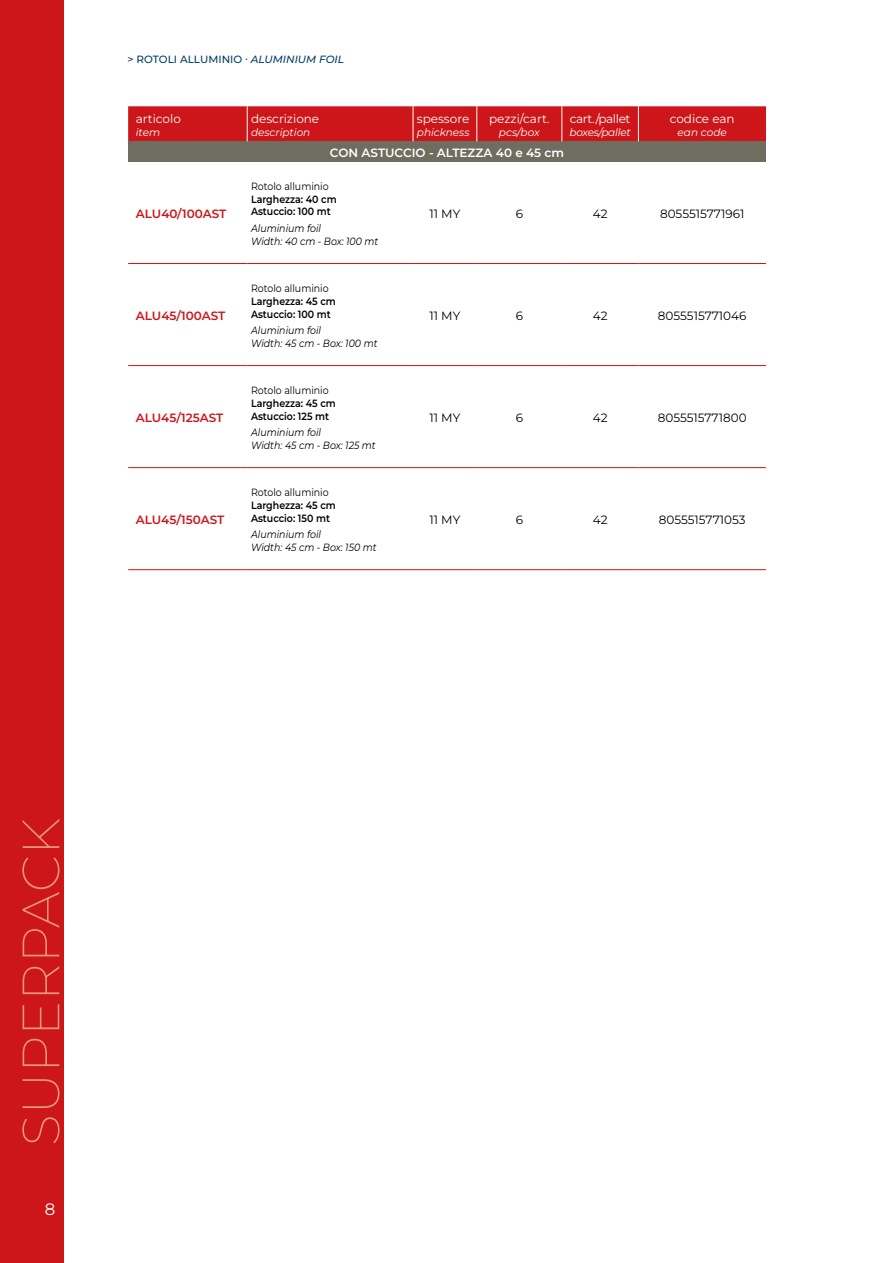
<style>
.page{position:relative;width:893px;height:1263px;background:#fff}
.page>*{position:absolute;margin:0;border:0;box-sizing:border-box;transform-origin:0 0}
.t1{font:200 52.5px "Montserrat";color:#e6957b}
.t2{font:16.5px "Montserrat";color:#fff}
.t3{font:12px "Montserrat";color:#000}
.t4{font:600 12px "Montserrat";color:#cd1619}
.t5{font:12px "Montserrat";color:#fff}
.t6{font:600 12px "Montserrat";color:#fff}
.t7{font:12px "Montserrat";letter-spacing:-.03em;color:#fff}
.t8{font:italic 10.5px/12.6px "Montserrat";color:#000;scale:.9 1}
.t9{font:600 10.5px/12.6px "Montserrat";color:#000;scale:.9 1}
.t10{font:10.5px "Montserrat";color:#000;scale:.9 1}
.t11{font:italic 10.5px "Montserrat";color:#fff}
.t12{font:500 10.5px "Montserrat";color:#003d66}
.t13{font:italic 10.5px "Montserrat";letter-spacing:-.02em;color:#fff}
.s1{font-style:italic}
</style>
<div class="page">
<div style="left:128px;top:106px;width:638px;height:35px;background:#cd1619"></div>
<div style="left:128px;top:141px;width:638px;height:20px;background:#6e6d60"></div>
<hr style="left:128px;top:263px;width:119px;height:1px;background:#cd1619">
<hr style="left:247px;top:263px;width:166px;height:1px;background:#cd1619">
<hr style="left:413px;top:263px;width:64px;height:1px;background:#cd1619">
<hr style="left:477px;top:263px;width:85px;height:1px;background:#cd1619">
<hr style="left:562px;top:263px;width:76px;height:1px;background:#cd1619">
<hr style="left:638px;top:263px;width:128px;height:1px;background:#cd1619">
<hr style="left:128px;top:365px;width:119px;height:1px;background:#cd1619">
<hr style="left:247px;top:365px;width:166px;height:1px;background:#cd1619">
<hr style="left:413px;top:365px;width:64px;height:1px;background:#cd1619">
<hr style="left:477px;top:365px;width:85px;height:1px;background:#cd1619">
<hr style="left:562px;top:365px;width:76px;height:1px;background:#cd1619">
<hr style="left:638px;top:365px;width:128px;height:1px;background:#cd1619">
<hr style="left:128px;top:467px;width:119px;height:1px;background:#cd1619">
<hr style="left:247px;top:467px;width:166px;height:1px;background:#cd1619">
<hr style="left:413px;top:467px;width:64px;height:1px;background:#cd1619">
<hr style="left:477px;top:467px;width:85px;height:1px;background:#cd1619">
<hr style="left:562px;top:467px;width:76px;height:1px;background:#cd1619">
<hr style="left:638px;top:467px;width:128px;height:1px;background:#cd1619">
<hr style="left:247px;top:106px;width:1px;height:35px;background:#fff">
<hr style="left:413px;top:106px;width:1px;height:35px;background:#fff">
<hr style="left:476px;top:106px;width:1px;height:35px;background:#fff">
<hr style="left:561px;top:106px;width:1px;height:35px;background:#fff">
<hr style="left:638px;top:106px;width:1px;height:35px;background:#fff">
<hr style="left:128px;top:569px;width:119px;height:1px;background:#cd1619">
<hr style="left:247px;top:569px;width:166px;height:1px;background:#cd1619">
<hr style="left:413px;top:569px;width:64px;height:1px;background:#cd1619">
<hr style="left:477px;top:569px;width:85px;height:1px;background:#cd1619">
<hr style="left:562px;top:569px;width:76px;height:1px;background:#cd1619">
<hr style="left:638px;top:569px;width:128px;height:1px;background:#cd1619">
<div style="left:0;top:0;width:64px;height:1263px;background:#cd1619"></div>
<p class="t12" style="left:128px;top:53px;width:218px">&gt; ROTOLI ALLUMINIO · <span class="s1">ALUMINIUM FOIL</span></p>
<p class="t5" style="left:136px;top:111px;width:47px">articolo</p>
<p class="t11" style="left:136px;top:125px;width:26px">item</p>
<p class="t5" style="left:251px;top:111px;width:70px">descrizione</p>
<p class="t11" style="left:251px;top:125px;width:61px">description</p>
<p class="t5" style="left:417px;top:111px;width:54px">spessore</p>
<p class="t11" style="left:417px;top:125px;width:54px">phickness</p>
<p class="t5" style="left:489px;top:111px;width:62px">pezzi/cart.</p>
<p class="t11" style="left:499px;top:125px;width:42px">pcs/box</p>
<p class="t7" style="left:570px;top:111px;width:62px">cart./pallet</p>
<p class="t13" style="left:569px;top:125px;width:63px">boxes/pallet</p>
<p class="t5" style="left:670px;top:111px;width:66px">codice ean</p>
<p class="t11" style="left:678px;top:125px;width:51px">ean code</p>
<p class="t6" style="left:330px;top:145px;width:236px">CON ASTUCCIO - ALTEZZA 40 e 45 cm</p>
<p class="t4" style="left:136px;top:206px;width:92px">ALU40/100AST</p>
<p class="t10" style="left:251px;top:179px;width:88px">Rotolo alluminio</p>
<p class="t9" style="left:251px;top:193px;width:97px">Larghezza: 40 cm<br>Astuccio: 100 mt</p>
<p class="t8" style="left:251px;top:222px;width:143px">Aluminium foil<br>Width: 40 cm - Box: 100 mt</p>
<p class="t3" style="left:429px;top:206px;width:32px">11 MY</p>
<p class="t3" style="left:516px;top:206px;width:9px">6</p>
<p class="t3" style="left:593px;top:206px;width:16px">42</p>
<p class="t3" style="left:660px;top:206px;width:86px">8055515771961</p>
<p class="t4" style="left:136px;top:308px;width:91px">ALU45/100AST</p>
<p class="t10" style="left:251px;top:282px;width:88px">Rotolo alluminio</p>
<p class="t9" style="left:251px;top:295px;width:96px">Larghezza: 45 cm<br>Astuccio: 100 mt</p>
<p class="t8" style="left:251px;top:324px;width:142px">Aluminium foil<br>Width: 45 cm - Box: 100 mt</p>
<p class="t3" style="left:429px;top:308px;width:32px">11 MY</p>
<p class="t3" style="left:516px;top:308px;width:9px">6</p>
<p class="t3" style="left:593px;top:308px;width:16px">42</p>
<p class="t3" style="left:658px;top:308px;width:90px">8055515771046</p>
<p class="t4" style="left:136px;top:410px;width:89px">ALU45/125AST</p>
<p class="t10" style="left:251px;top:384px;width:88px">Rotolo alluminio</p>
<p class="t9" style="left:251px;top:397px;width:96px">Larghezza: 45 cm<br>Astuccio: 125 mt</p>
<p class="t8" style="left:251px;top:426px;width:140px">Aluminium foil<br>Width: 45 cm - Box: 125 mt</p>
<p class="t3" style="left:429px;top:410px;width:32px">11 MY</p>
<p class="t3" style="left:516px;top:410px;width:9px">6</p>
<p class="t3" style="left:593px;top:410px;width:16px">42</p>
<p class="t3" style="left:658px;top:410px;width:90px">8055515771800</p>
<p class="t4" style="left:136px;top:512px;width:90px">ALU45/150AST</p>
<p class="t10" style="left:251px;top:486px;width:88px">Rotolo alluminio</p>
<p class="t9" style="left:251px;top:499px;width:96px">Larghezza: 45 cm<br>Astuccio: 150 mt</p>
<p class="t8" style="left:251px;top:528px;width:141px">Aluminium foil<br>Width: 45 cm - Box: 150 mt</p>
<p class="t3" style="left:429px;top:512px;width:32px">11 MY</p>
<p class="t3" style="left:516px;top:512px;width:9px">6</p>
<p class="t3" style="left:593px;top:512px;width:16px">42</p>
<p class="t3" style="left:659px;top:512px;width:88px">8055515771053</p>
<h1 class="t1" style="left:6px;top:1146px;width:330px;rotate:-90deg">SUPERPACK</h1>
<h2 class="t2" style="left:45px;top:1198px;width:12px">8</h2>
</div>
